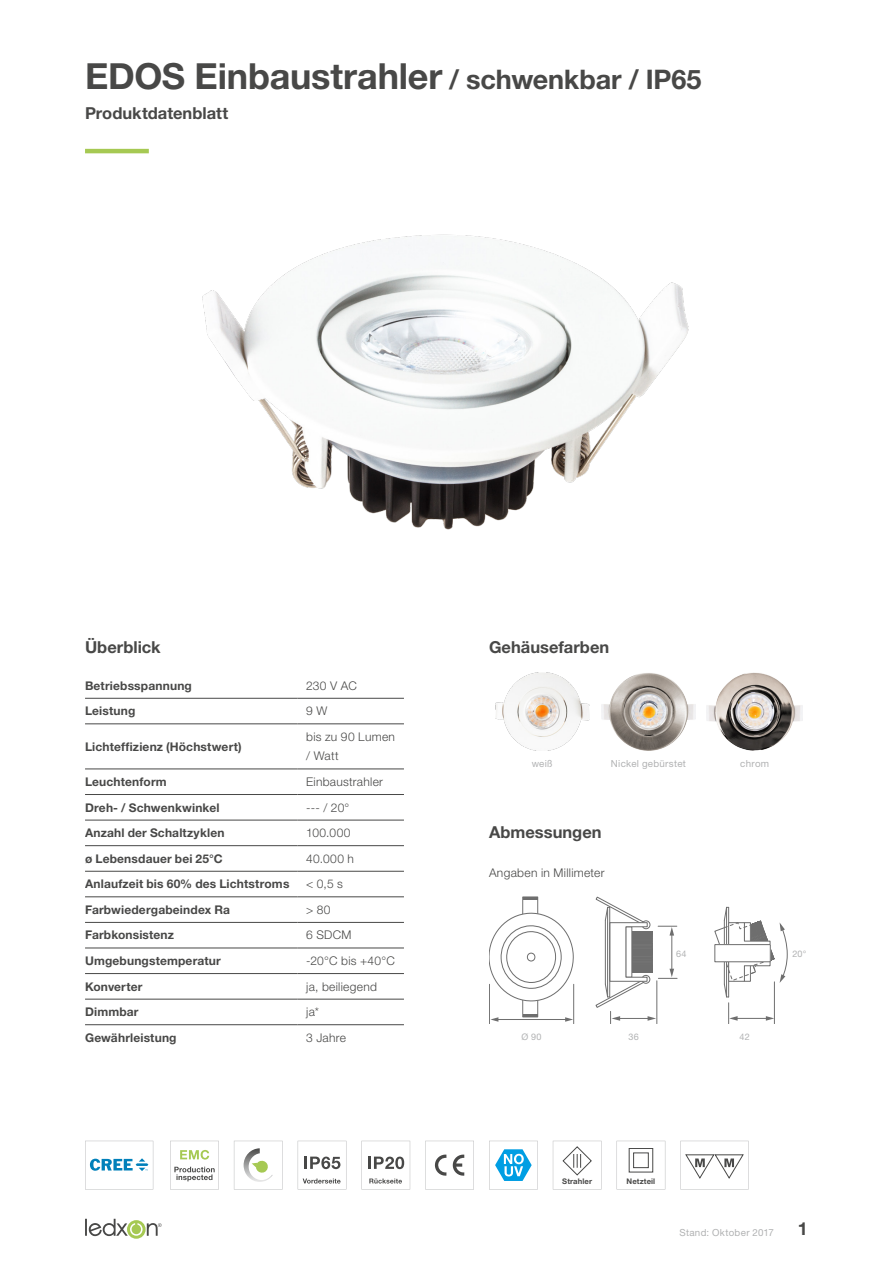
<style>
.page{position:relative;width:893px;height:1263px;background:#fff}
.page>*{position:absolute;margin:0;border:0;box-sizing:border-box;transform-origin:0 0}
.t1{font:700 36px "Helvetica Neue LT Std";letter-spacing:-.005em;color:#484847}
.Pagination{font:700 18px "Helvetica Neue LT Std";color:#484847}
.H3_Überschrift___hea{font:700 16.5px "Helvetica Neue LT Std";color:#484847}
.Table_head{font:700 12px "Helvetica Neue LT Std";letter-spacing:.015em;color:#484847}
.Table_data{font:300 12px/19.5px "Helvetica Neue LT Std";letter-spacing:.025em;color:#484847}
.Fließtext___copy_tex{font:300 12px "Helvetica Neue LT Std";letter-spacing:.025em;color:#484847}
.Randinfo___note_DE{font:9.75px "Helvetica Neue LT Std";letter-spacing:.03em;color:#b1b2b3}
.Randinfo___note_DE-2{font:9px "Helvetica Neue LT Std";letter-spacing:.035em;color:#b1b2b3}
.t2{font:700 7.8px "Helvetica Neue LT Std";letter-spacing:.01em;color:#484847}
.s1{font-size:27px}
</style>
<div class="page">
<hr style="left:85px;top:149px;width:64px;height:4px;background:#a6c953">
<svg style="left:85px;top:1219px;width:77px;height:20px"></svg>
<img style="left:97px;top:149px;width:592px;height:381px">
<svg style="left:85px;top:1141px;width:68px;height:48px"></svg>
<svg style="left:170px;top:1141px;width:49px;height:48px"></svg>
<svg style="left:234px;top:1141px;width:49px;height:48px"></svg>
<svg style="left:298px;top:1141px;width:48px;height:43px"></svg>
<svg style="left:425px;top:1141px;width:49px;height:48px"></svg>
<svg style="left:489px;top:1141px;width:49px;height:48px"></svg>
<svg style="left:553px;top:1141px;width:49px;height:48px"></svg>
<hr style="left:85px;top:698px;width:213px;height:1px;background:#484847">
<hr style="left:298px;top:698px;width:106px;height:1px;background:#484847">
<hr style="left:85px;top:724px;width:213px;height:1px;background:#484847">
<hr style="left:298px;top:724px;width:106px;height:1px;background:#484847">
<hr style="left:85px;top:769px;width:213px;height:1px;background:#484847">
<hr style="left:298px;top:769px;width:106px;height:1px;background:#484847">
<hr style="left:85px;top:794px;width:213px;height:1px;background:#484847">
<hr style="left:298px;top:794px;width:106px;height:1px;background:#484847">
<hr style="left:85px;top:820px;width:213px;height:1px;background:#484847">
<hr style="left:298px;top:820px;width:106px;height:1px;background:#484847">
<hr style="left:85px;top:845px;width:213px;height:1px;background:#484847">
<hr style="left:298px;top:845px;width:106px;height:1px;background:#484847">
<hr style="left:85px;top:871px;width:213px;height:1px;background:#484847">
<hr style="left:298px;top:871px;width:106px;height:1px;background:#484847">
<hr style="left:85px;top:896px;width:213px;height:1px;background:#484847">
<hr style="left:298px;top:896px;width:106px;height:1px;background:#484847">
<hr style="left:85px;top:922px;width:213px;height:1px;background:#484847">
<hr style="left:298px;top:922px;width:106px;height:1px;background:#484847">
<hr style="left:85px;top:948px;width:213px;height:1px;background:#484847">
<hr style="left:298px;top:948px;width:106px;height:1px;background:#484847">
<hr style="left:85px;top:973px;width:213px;height:1px;background:#484847">
<hr style="left:298px;top:973px;width:106px;height:1px;background:#484847">
<hr style="left:85px;top:999px;width:213px;height:1px;background:#484847">
<hr style="left:298px;top:999px;width:106px;height:1px;background:#484847">
<hr style="left:85px;top:1024px;width:213px;height:1px;background:#484847">
<hr style="left:298px;top:1024px;width:106px;height:1px;background:#484847">
<svg style="left:617px;top:1141px;width:48px;height:32px"></svg>
<div style="left:629px;top:1148px;width:24px;height:24px;background:#fff"></div>
<div style="left:629px;top:1148px;width:24px;height:24px;border:1px solid #484847"></div>
<div style="left:633px;top:1152px;width:16px;height:16px;background:#fff;border:1px solid #484847"></div>
<svg style="left:680px;top:1141px;width:69px;height:48px"></svg>
<img style="left:495px;top:673px;width:94px;height:77px">
<img style="left:602px;top:673px;width:93px;height:78px">
<img style="left:707px;top:673px;width:96px;height:78px">
<svg style="left:361px;top:1141px;width:49px;height:48px"></svg>
<hr style="left:489px;top:984px;width:1px;height:40px;background:#6e6e6e">
<hr style="left:573px;top:984px;width:1px;height:40px;background:#6e6e6e">
<hr style="left:497px;top:1019px;width:70px;height:1px;background:#6e6e6e">
<svg style="left:490px;top:1017px;width:8px;height:5px"></svg>
<svg style="left:565px;top:1017px;width:8px;height:5px"></svg>
<div style="left:522px;top:897px;width:16px;height:19px;border:1px solid #6e6e6e"></div>
<hr style="left:523px;top:897px;width:15px;height:3px;background:#6e6e6e">
<div style="left:522px;top:998px;width:16px;height:19px;border:1px solid #6e6e6e"></div>
<svg style="left:489px;top:912px;width:85px;height:90px"></svg>
<svg style="left:523px;top:1014px;width:15px;height:2px"></svg>
<svg style="left:596px;top:897px;width:81px;height:127px"></svg>
<hr style="left:774px;top:982px;width:1px;height:42px;background:#6e6e6e">
<svg style="left:714px;top:906px;width:60px;height:118px"></svg>
<svg style="left:780px;top:923px;width:8px;height:60px"></svg>
<h1 class="t1" style="left:85px;top:54px;width:618px">EDOS Einbaustrahler <span class="s1">/ schwenkbar / IP65</span></h1>
<h3 class="H3_Überschrift___hea" style="left:85px;top:103px;width:145px">Produktdatenblatt</h3>
<p class="H3_Überschrift___hea" style="left:85px;top:637px;width:77px">Überblick</p>
<p class="Table_head" style="left:85px;top:678px;width:108px">Betriebsspannung</p>
<p class="Table_data" style="left:306px;top:675px;width:52px">230 V AC</p>
<p class="Table_head" style="left:85px;top:704px;width:52px">Leistung</p>
<p class="Table_data" style="left:306px;top:701px;width:23px">9 W</p>
<p class="Table_head" style="left:85px;top:739px;width:158px">Lichteffizienz (Höchstwert)</p>
<p class="Table_data" style="left:306px;top:727px;width:90px">bis zu 90 Lumen / Watt</p>
<p class="Table_head" style="left:85px;top:774px;width:83px">Leuchtenform</p>
<p class="Table_data" style="left:306px;top:772px;width:78px">Einbaustrahler</p>
<p class="Table_head" style="left:85px;top:800px;width:136px">Dreh- / Schwenkwinkel</p>
<p class="Table_data" style="left:306px;top:797px;width:45px">--- / 20°</p>
<p class="Table_head" style="left:85px;top:825px;width:141px">Anzahl der Schaltzyklen</p>
<p class="Table_data" style="left:306px;top:823px;width:46px">100.000</p>
<p class="Table_head" style="left:85px;top:851px;width:139px">ø Lebensdauer bei 25°C</p>
<p class="Table_data" style="left:306px;top:848px;width:49px">40.000 h</p>
<p class="Table_head" style="left:85px;top:877px;width:206px">Anlaufzeit bis 60% des Lichtstroms</p>
<p class="Table_data" style="left:306px;top:874px;width:38px">&lt; 0,5 s</p>
<p class="Table_head" style="left:85px;top:902px;width:146px">Farbwiedergabeindex Ra</p>
<p class="Table_data" style="left:306px;top:900px;width:26px">&gt; 80</p>
<p class="Table_head" style="left:85px;top:928px;width:91px">Farbkonsistenz</p>
<p class="Table_data" style="left:306px;top:925px;width:47px">6 SDCM</p>
<p class="Table_head" style="left:85px;top:953px;width:137px">Umgebungstemperatur</p>
<p class="Table_data" style="left:306px;top:951px;width:90px">-20°C bis +40°C</p>
<p class="Table_head" style="left:85px;top:979px;width:59px">Konverter</p>
<p class="Table_data" style="left:306px;top:976px;width:72px">ja, beiliegend</p>
<p class="Table_head" style="left:85px;top:1004px;width:55px">Dimmbar</p>
<p class="Table_data" style="left:306px;top:1002px;width:14px">ja*</p>
<p class="Table_head" style="left:85px;top:1030px;width:93px">Gewährleistung</p>
<p class="Table_data" style="left:306px;top:1027px;width:41px">3 Jahre</p>
<p class="H3_Überschrift___hea" style="left:489px;top:637px;width:122px">Gehäusefarben</p>
<p class="Randinfo___note_DE" style="left:532px;top:758px;width:22px">weiß</p>
<p class="Randinfo___note_DE" style="left:611px;top:758px;width:76px">Nickel gebürstet</p>
<p class="Randinfo___note_DE" style="left:740px;top:758px;width:30px">chrom</p>
<p class="H3_Überschrift___hea" style="left:489px;top:822px;width:114px">Abmessungen</p>
<p class="Fließtext___copy_tex" style="left:489px;top:866px;width:117px">Angaben in Millimeter</p>
<p class="Randinfo___note_DE-2" style="left:521px;top:1031px;width:22px">Ø 90</p>
<p class="Randinfo___note_DE-2" style="left:628px;top:1031px;width:12px">36</p>
<p class="Randinfo___note_DE-2" style="left:676px;top:948px;width:12px">64</p>
<p class="Randinfo___note_DE-2" style="left:792px;top:948px;width:16px">20°</p>
<p class="Randinfo___note_DE-2" style="left:740px;top:1031px;width:12px">42</p>
<p class="t2" style="left:562px;top:1176px;width:31px">Strahler</p>
<p class="t2" style="left:627px;top:1176px;width:30px">Netzteil</p>
<p class="Randinfo___note_DE" style="left:679px;top:1226px;width:96px">Stand: Oktober 2017</p>
<p class="Pagination" style="left:798px;top:1218px;width:12px">1</p>
</div>
